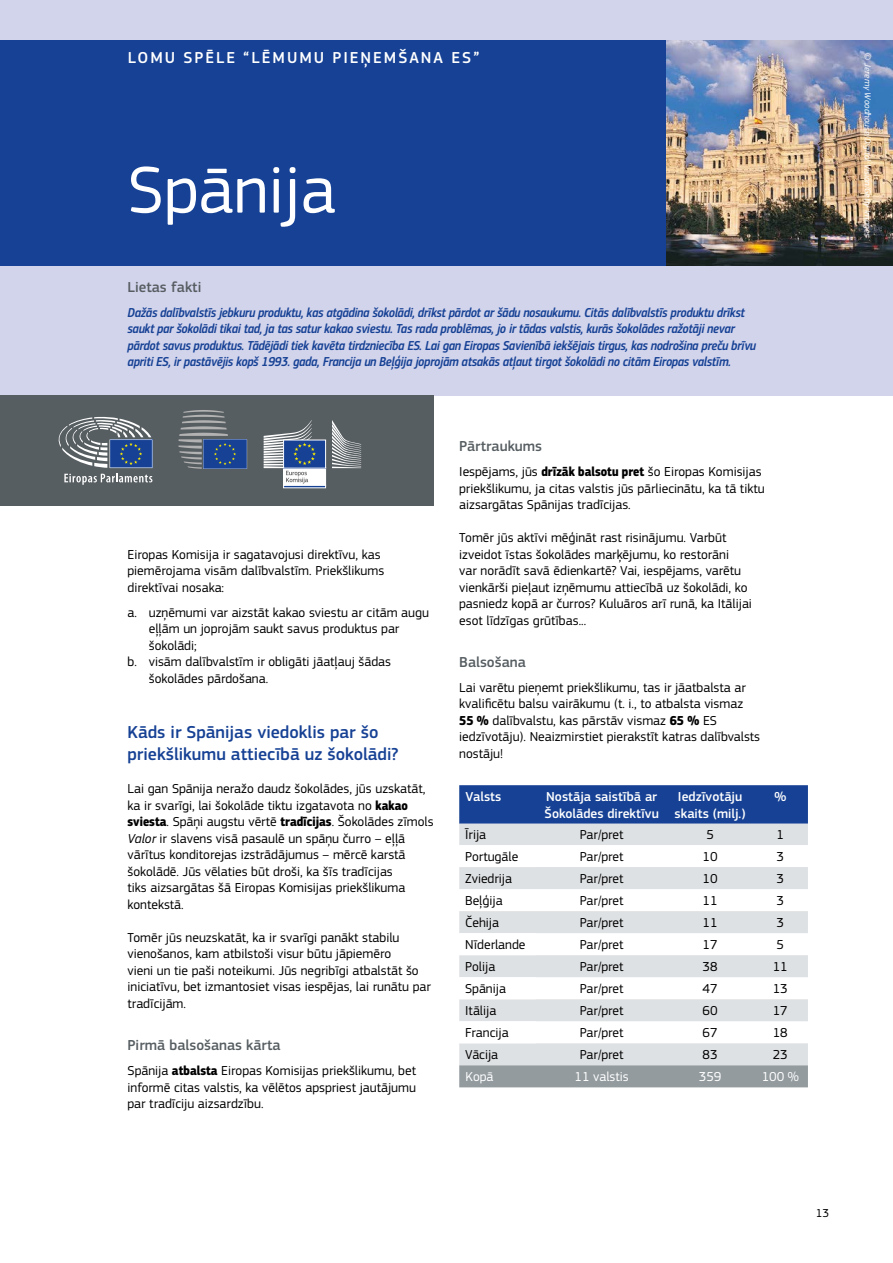
<style>
.page{position:relative;width:893px;height:1263px;background:#fff}
.page>*{position:absolute;margin:0;border:0;box-sizing:border-box;transform-origin:0 0}
.title_1_neg{font:69px "EC Square Sans Pro";color:#fff}
.title_2{font:500 18px/21.6px "EC Square Sans Pro";color:#164194}
.t1{font:500 16.5px "EC Square Sans Pro";letter-spacing:.12em;color:#fff}
.title_3{font:500 15px "EC Square Sans Pro";color:#575e62}
.text{font:13.5px/16.5px "EC Square Sans Pro";color:#000}
.intro{font:13.5px/16.5px "EC Square Sans Cond Pro Medium Itali";letter-spacing:-.01em;color:#164194}
.text_center{font:13.5px "EC Square Sans Pro";color:#000}
.cabecera_center{font:500 13.5px/16.5px "EC Square Sans Pro";color:#fff}
.total_center{font:13.5px "EC Square Sans Pro";color:#fff}
.cabecera_right{font:500 13.5px "EC Square Sans Pro";color:#fff}
.total{font:13.5px "EC Square Sans Pro";color:#fff}
.t2{font:12px "EC Square Sans Pro";color:#000}
.t3{font:italic 9px "EC Square Sans Pro";color:#fff}
.s1{font-style:normal}
.s2{font-family:"EC Square Sans Cond Pro";font-weight:700}
.s3{font-style:italic}
</style>
<div class="page">
<div style="left:0;top:0;width:893px;height:395px;background:#d2d4ec"></div>
<div style="left:0;top:40px;width:893px;height:226px;background:#164194"></div>
<div style="left:0;top:395px;width:434px;height:111px;background:#575e62"></div>
<div style="left:284px;top:467px;width:42px;height:19px;background:#fff"></div>
<div style="left:283px;top:467px;width:43px;height:19px;border:1px solid #fff"></div>
<div style="left:283px;top:485px;width:43px;height:3px;border:1px solid #fff"></div>
<svg style="left:332px;top:420px;width:29px;height:48px"></svg>
<div style="left:284px;top:440px;width:42px;height:28px;background:#164194"></div>
<div style="left:283px;top:440px;width:43px;height:28px;border:1px solid #fff"></div>
<svg style="left:264px;top:420px;width:52px;height:64px"></svg>
<svg style="left:58px;top:416px;width:94px;height:69px"></svg>
<svg style="left:178px;top:410px;width:69px;height:59px"></svg>
<img style="left:667px;top:40px;width:226px;height:226px">
<div style="left:459px;top:785px;width:349px;height:39px;background:#164194"></div>
<svg style="left:459px;top:824px;width:349px;height:241px;fill:#dee1e3"></svg>
<svg style="left:459px;top:845px;width:77px;height:198px"></svg>
<div style="left:459px;top:1065px;width:349px;height:22px;background:#939b9f"></div>
<p class="t1" style="left:128px;top:48px;width:353px">LOMU SPĒLE “LĒMUMU PIEŅEMŠANA ES”</p>
<p class="t3" style="left:873px;top:53px;width:185px;rotate:90deg"><span class="s1">©</span> Jeremy Woodhouse/Digital Vision/Getty Images</p>
<h1 class="title_1_neg" style="left:128px;top:150px;width:210px">Spānija</h1>
<p class="title_3" style="left:128px;top:278px;width:75px">Lietas fakti</p>
<p class="intro" style="left:128px;top:304px;width:630px">Dažās dalībvalstīs jebkuru produktu, kas atgādina šokolādi, drīkst pārdot ar šādu nosaukumu. Citās dalībvalstīs produktu drīkst saukt par šokolādi tikai tad, ja tas satur kakao sviestu. Tas rada problēmas, jo ir tādas valstis, kurās šokolādes ražotāji nevar pārdot savus produktus. Tādējādi tiek kavēta tirdzniecība ES. Lai gan Eiropas Savienībā iekšējais tirgus, kas nodrošina preču brīvu apriti ES, ir pastāvējis kopš 1993. gada, Francija un Beļģija joprojām atsakās atļaut tirgot šokolādi no citām Eiropas valstīm.</p>
<p class="text" style="left:128px;top:546px;width:258px">Eiropas Komisija ir sagatavojusi direktīvu, kas piemērojama visām dalībvalstīm. Priekšlikums direktīvai nosaka:</p>
<p class="text" style="left:149px;top:604px;width:282px;text-indent:-21px">a. uzņēmumi var aizstāt kakao sviestu ar citām augu eļļām un joprojām saukt savus produktus par šokolādi;</p>
<p class="text" style="left:149px;top:654px;width:244px;text-indent:-21px">b. visām dalībvalstīm ir obligāti jāatļauj šādas šokolādes pārdošana.</p>
<h2 class="title_2" style="left:128px;top:722px;width:273px">Kāds ir Spānijas viedoklis par šo priekšlikumu attiecībā uz šokolādi?</h2>
<p class="text" style="left:128px;top:781px;width:308px">Lai gan Spānija neražo daudz šokolādes, jūs uzskatāt, ka ir svarīgi, lai šokolāde tiktu izgatavota no <span class="s2">kakao sviesta</span>. Spāņi augstu vērtē <span class="s2">tradīcijas</span>. Šokolādes zīmols <span class="s3">Valor</span> ir slavens visā pasaulē un spāņu čurro – eļļā vārītus konditorejas izstrādājumus – mērcē karstā šokolādē. Jūs vēlaties būt droši, ka šīs tradīcijas<br>tiks aizsargātas šā Eiropas Komisijas priekšlikuma kontekstā.</p>
<p class="text" style="left:128px;top:929px;width:305px">Tomēr jūs neuzskatāt, ka ir svarīgi panākt stabilu vienošanos, kam atbilstoši visur būtu jāpiemēro<br>vieni un tie paši noteikumi. Jūs negribīgi atbalstāt šo iniciatīvu, bet izmantosiet visas iespējas, lai runātu par tradīcijām.</p>
<p class="title_3" style="left:128px;top:1036px;width:155px">Pirmā balsošanas kārta</p>
<p class="text" style="left:128px;top:1062px;width:290px;text-align:justify">Spānija <span class="s2">atbalsta</span> Eiropas Komisijas priekšlikumu, bet informē citas valstis, ka vēlētos apspriest jautājumu par tradīciju aizsardzību.</p>
<p class="title_3" style="left:459px;top:438px;width:84px">Pārtraukums</p>
<p class="text" style="left:459px;top:464px;width:307px">I espējams, jūs <span class="s2">drīzāk balsotu pret</span> šo Eiropas Komisijas priekšlikumu, ja citas valstis jūs pārliecinātu, ka tā tiktu aizsargātas Spānijas tradīcijas.</p>
<p class="text" style="left:459px;top:530px;width:294px">Tomēr jūs aktīvi mēģināt rast risinājumu. Varbūt izveidot īstas šokolādes marķējumu, ko restorāni<br>var norādīt savā ēdienkartē? Vai, iespējams, varētu vienkārši pieļaut izņēmumu attiecībā uz šokolādi, ko pasniedz kopā ar čurros? Kuluāros arī runā, ka Itālijai esot līdzīgas grūtības...</p>
<p class="title_3" style="left:459px;top:653px;width:68px">Balsošana</p>
<p class="text" style="left:459px;top:679px;width:302px">Lai varētu pieņemt priekšlikumu, tas ir jāatbalsta ar kvalificētu balsu vairākumu (t. i., to atbalsta vismaz <span class="s2">55 %</span> dalībvalstu, kas pārstāv vismaz <span class="s2">65 %</span> ES iedzīvotāju). Neaizmirstiet pierakstīt katras dalībvalsts nostāju!</p>
<p class="cabecera_right" style="left:466px;top:789px;width:37px">Valsts</p>
<p class="cabecera_center" style="left:545px;top:789px;width:116px">Nostāja saistībā ar<br>Šokolādes direktīvu</p>
<p class="cabecera_center" style="left:675px;top:789px;width:72px">Iedzīvotāju skaits (milj.)</p>
<p class="cabecera_center" style="left:774px;top:789px;width:13px">%</p>
<p class="text" style="left:465px;top:826px;width:23px">Īrija</p>
<p class="text_center" style="left:580px;top:827px;width:45px">Par/pret</p>
<p class="text_center" style="left:706px;top:827px;width:9px">5</p>
<p class="text_center" style="left:776px;top:827px;width:9px">1</p>
<p class="text" style="left:465px;top:848px;width:55px">Portugāle</p>
<p class="text_center" style="left:580px;top:849px;width:45px">Par/pret</p>
<p class="text_center" style="left:703px;top:849px;width:17px">10</p>
<p class="text_center" style="left:776px;top:849px;width:9px">3</p>
<p class="text" style="left:465px;top:870px;width:48px">Zviedrija</p>
<p class="text_center" style="left:580px;top:871px;width:45px">Par/pret</p>
<p class="text_center" style="left:703px;top:871px;width:17px">10</p>
<p class="text_center" style="left:776px;top:871px;width:9px">3</p>
<p class="text" style="left:465px;top:892px;width:39px">Beļģija</p>
<p class="text_center" style="left:580px;top:893px;width:45px">Par/pret</p>
<p class="text_center" style="left:703px;top:893px;width:17px">11</p>
<p class="text_center" style="left:776px;top:893px;width:9px">3</p>
<p class="text" style="left:465px;top:914px;width:35px">Čehija</p>
<p class="text_center" style="left:580px;top:915px;width:45px">Par/pret</p>
<p class="text_center" style="left:703px;top:915px;width:17px">11</p>
<p class="text_center" style="left:776px;top:915px;width:9px">3</p>
<p class="text" style="left:465px;top:937px;width:62px">Nīderlande</p>
<p class="text_center" style="left:580px;top:937px;width:45px">Par/pret</p>
<p class="text_center" style="left:703px;top:937px;width:17px">17</p>
<p class="text_center" style="left:776px;top:937px;width:9px">5</p>
<p class="text" style="left:465px;top:959px;width:32px">Polija</p>
<p class="text_center" style="left:580px;top:959px;width:45px">Par/pret</p>
<p class="text_center" style="left:703px;top:959px;width:17px">38</p>
<p class="text_center" style="left:773px;top:959px;width:17px">11</p>
<p class="text" style="left:465px;top:981px;width:42px">Spānija</p>
<p class="text_center" style="left:580px;top:981px;width:45px">Par/pret</p>
<p class="text_center" style="left:703px;top:981px;width:17px">47</p>
<p class="text_center" style="left:773px;top:981px;width:17px">13</p>
<p class="text" style="left:465px;top:1003px;width:33px">Itālija</p>
<p class="text_center" style="left:580px;top:1003px;width:45px">Par/pret</p>
<p class="text_center" style="left:703px;top:1003px;width:17px">60</p>
<p class="text_center" style="left:773px;top:1003px;width:17px">17</p>
<p class="text" style="left:465px;top:1025px;width:45px">Francija</p>
<p class="text_center" style="left:580px;top:1025px;width:45px">Par/pret</p>
<p class="text_center" style="left:703px;top:1025px;width:17px">67</p>
<p class="text_center" style="left:773px;top:1025px;width:17px">18</p>
<p class="text" style="left:465px;top:1047px;width:34px">Vācija</p>
<p class="text_center" style="left:580px;top:1047px;width:45px">Par/pret</p>
<p class="text_center" style="left:703px;top:1047px;width:17px">83</p>
<p class="text_center" style="left:773px;top:1047px;width:17px">23</p>
<p class="total" style="left:466px;top:1069px;width:29px">Kopā</p>
<p class="total_center" style="left:575px;top:1069px;width:56px">11 valstis</p>
<p class="total_center" style="left:699px;top:1069px;width:24px">359</p>
<p class="total_center" style="left:762px;top:1069px;width:39px">100 %</p>
<p class="t2" style="left:816px;top:1206px;width:15px">13</p>
</div>
